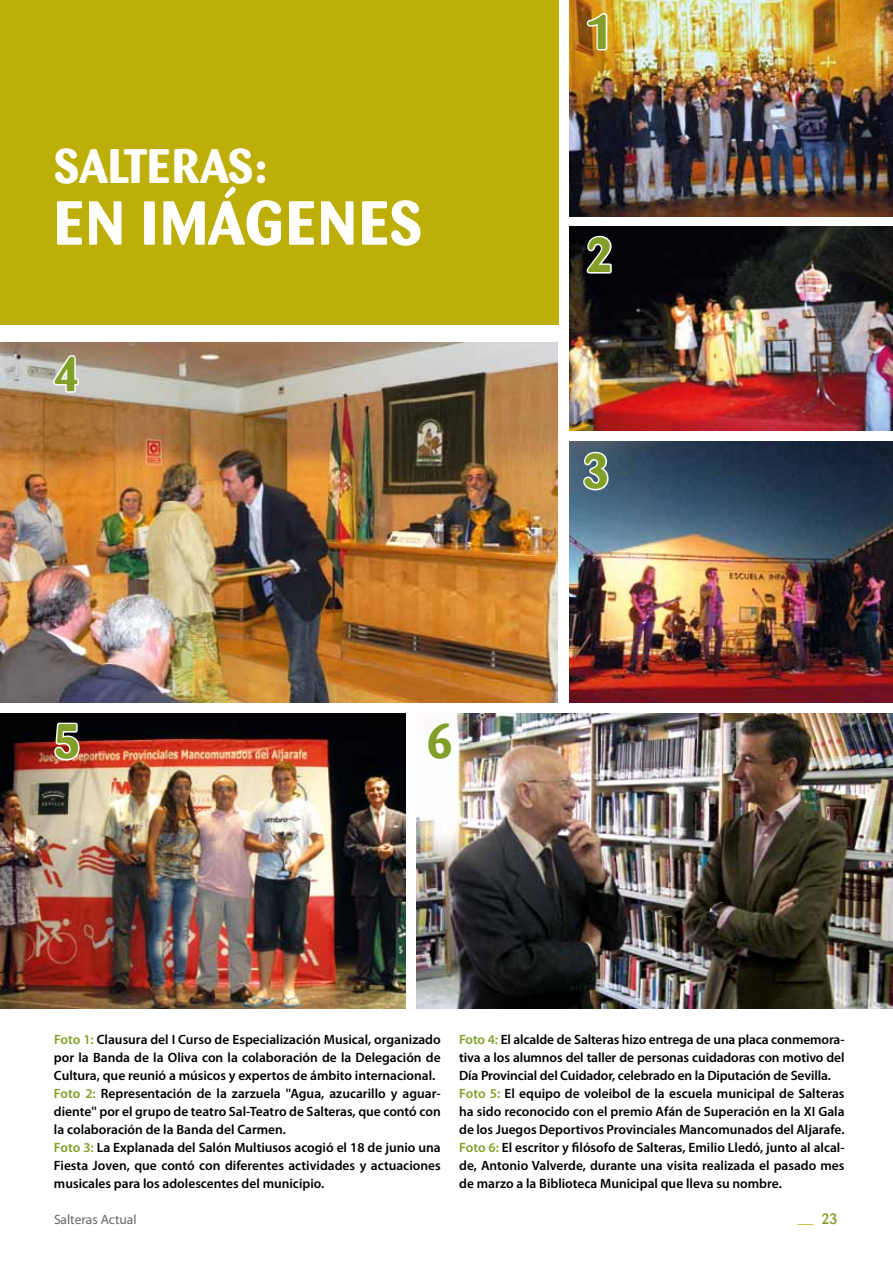
<style>
.page{position:relative;width:893px;height:1263px;background:#fff}
.page>*{position:absolute;margin:0;border:0;box-sizing:border-box;transform-origin:0 0}
.t1{font:700 61.5px "Barmeno";color:#fff}
.t2{font:700 48px "Barmeno";color:#fff}
.t3{font:700 48px "Barmeno";color:#819f29}
.t4{font:500 15px "Barmeno";color:#bdae08}
.t5{font:600 13.5px/18px "Myriad Pro";color:#000}
.t6{font:13.5px "Myriad MM 400 600";color:#656765}
.s1{color:#819f29}
</style>
<div class="page">
<img style="left:0;top:713px;width:405px;height:295px">
<img style="left:417px;top:713px;width:476px;height:295px">
<img style="left:569px;top:226px;width:324px;height:205px">
<img style="left:569px;top:0;width:324px;height:216px">
<div style="left:0;top:0;width:559px;height:324px;background:#bdae08"></div>
<svg style="left:585px;top:12px;width:24px;height:40px"></svg>
<svg style="left:585px;top:234px;width:28px;height:41px"></svg>
<img style="left:0;top:342px;width:557px;height:360px">
<img style="left:569px;top:442px;width:324px;height:260px">
<svg style="left:51px;top:353px;width:29px;height:41px"></svg>
<svg style="left:582px;top:450px;width:28px;height:42px"></svg>
<svg style="left:53px;top:721px;width:28px;height:41px"></svg>
<svg style="left:426px;top:720px;width:28px;height:42px"></svg>
<h2 class="t2" style="left:54px;top:137px;width:24px">SALT</h2>
<h2 class="t2" style="left:147px;top:137px;width:122px">ERAS:</h2>
<h1 class="t1" style="left:54px;top:186px;width:123px">EN IMÁG</h1>
<h1 class="t1" style="left:286px;top:186px;width:135px">ENES</h1>
<h2 class="t3" style="left:54px;top:345px;width:28px">4</h2>
<h2 class="t3" style="left:54px;top:712px;width:28px">5</h2>
<h2 class="t3" style="left:427px;top:712px;width:28px">6</h2>
<h2 class="t3" style="left:587px;top:3px;width:28px">1</h2>
<h2 class="t3" style="left:587px;top:226px;width:28px">2</h2>
<h2 class="t3" style="left:583px;top:442px;width:28px">3</h2>
<p class="t5" style="left:54px;top:1031px;width:388px"><span class="s1">Foto 1:</span> Clausura del I Curso de Especialización Musical, organizado por la Banda de la Oliva con la colaboración de la Delegación de Cultura, que reunió a músicos y expertos de ámbito internacional.<br><span class="s1">Foto 2:</span> Representación de la zarzuela ''Agua, azucarillo y aguar&shy;diente'' por el grupo de teatro Sal-Teatro de Salteras, que contó con la colaboración de la Banda del Carmen.<br><span class="s1">Foto 3:</span> La Explanada del Salón Multiusos acogió el 18 de junio una Fiesta Joven, que contó con diferentes actividades y actuaciones musicales para los adolescentes del municipio.</p>
<p class="t5" style="left:459px;top:1031px;width:387px"><span class="s1">Foto 4:</span> El alcalde de Salteras hizo entrega de una placa conmemora&shy;tiva a los alumnos del taller de personas cuidadoras con motivo del Día Provincial del Cuidador, celebrado en la Diputación de Sevilla.<br><span class="s1">Foto 5:</span> El equipo de voleibol de la escuela municipal de Salteras ha sido reconocido con el premio Afán de Superación en la XI Gala de los Juegos Deportivos Provinciales Mancomunados del Aljarafe.<br><span class="s1">Foto 6:</span> El escritor y filósofo de Salteras, Emilio Lledó, junto al alcal&shy;de, Antonio Valverde, durante una visita realizada el pasado mes de marzo a la Biblioteca Municipal que lleva su nombre.</p>
<p class="t6" style="left:54px;top:1213px;width:84px">Salteras Actual</p>
<p class="t4" style="left:798px;top:1208px;width:41px">__ <span class="s1">23</span></p>
</div>
